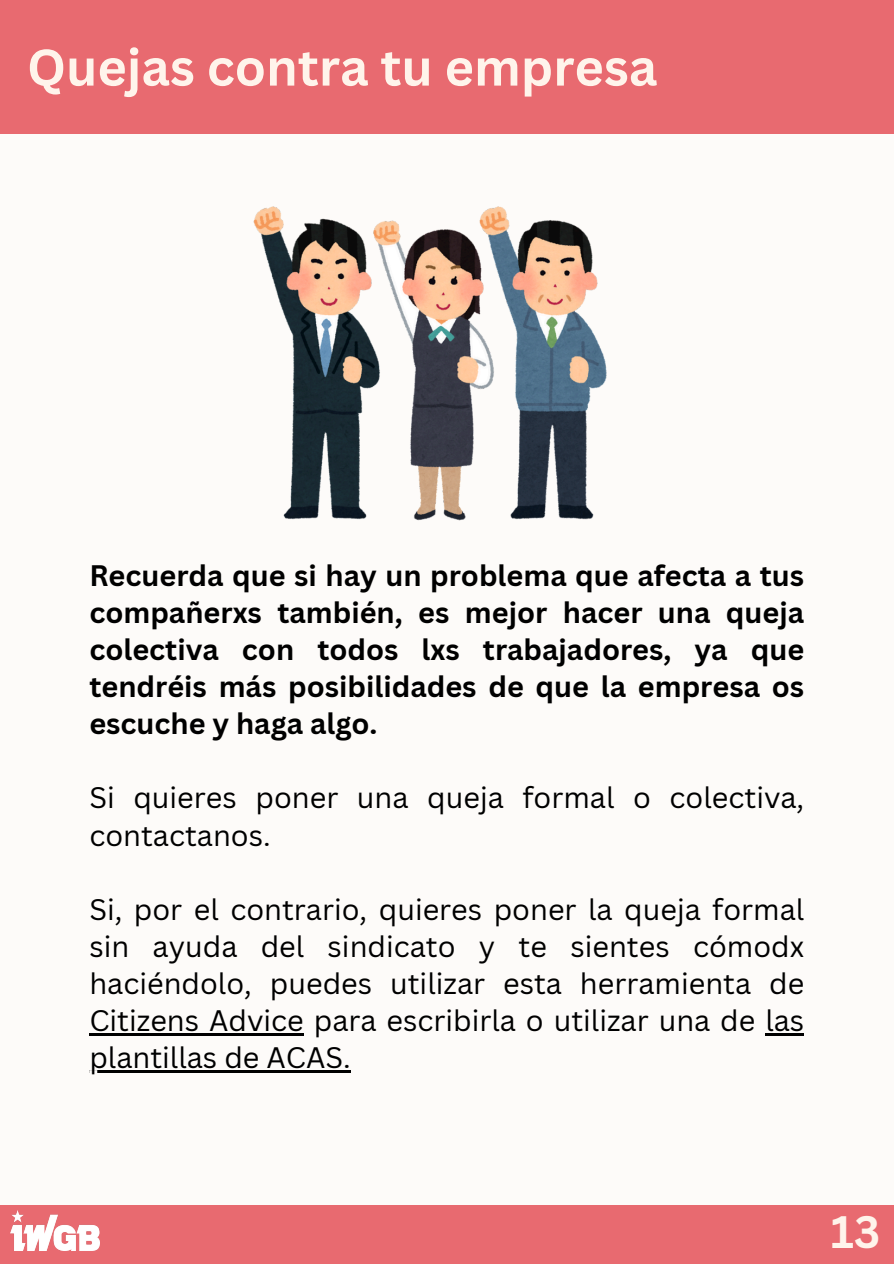
<style>
.page{position:relative;width:894px;height:1264px;background:#fff}
.page>*{position:absolute;margin:0;border:0;box-sizing:border-box;transform-origin:0 0}
.t1{font:700 50.25px "Canva Sans";color:#fff4eb}
.t2{font:700 44.25px "Canva Sans";color:#fff4eb}
.t3{font:28.8px/37.2px "Canva Sans";color:#000}
.t4{font:700 28.8px/37.2px "Canva Sans";color:#000;text-align:justify}
</style>
<div class="page">
<div style="left:0;top:0;width:893px;height:1263px;background:#fdfbf9"></div>
<div style="left:0;top:0;width:893px;height:134px;background:#e86a70"></div>
<div style="left:0;top:1204px;width:893px;height:59px;background:#e86a70"></div>
<img style="left:10px;top:1210px;width:89px;height:40px">
<hr style="left:89px;top:1033px;width:215px;height:2px;background:#000">
<hr style="left:765px;top:1033px;width:39px;height:2px;background:#000">
<hr style="left:89px;top:1070px;width:262px;height:2px;background:#000">
<img style="left:253px;top:207px;width:353px;height:314px">
<p class="t1" style="left:27px;top:32px;width:631px">Quejas contra tu empresa</p>
<p class="t4" style="left:89px;top:555px;width:716px">Recuerda que si hay un problema que afecta a tus compañerxs también, es mejor hacer una queja colectiva con todos lxs trabajadores, ya que tendréis más posibilidades de que la empresa os escuche y haga algo.</p>
<p class="t3" style="left:89px;top:778px;width:716px">Si quieres poner una queja formal o colectiva, contactanos.</p>
<p class="t3" style="left:89px;top:890px;width:716px;text-align:justify">Si, por el contrario, quieres poner la queja formal sin ayuda del sindicato y te sientes cómodx haciéndolo, puedes utilizar esta herramienta de Citizens Advice para escribirla o utilizar una de las</p>
<p class="t3" style="left:89px;top:1038px;width:263px">plantillas de ACAS.</p>
<h1 class="t2" style="left:830px;top:1200px;width:51px">13</h1>
</div>
